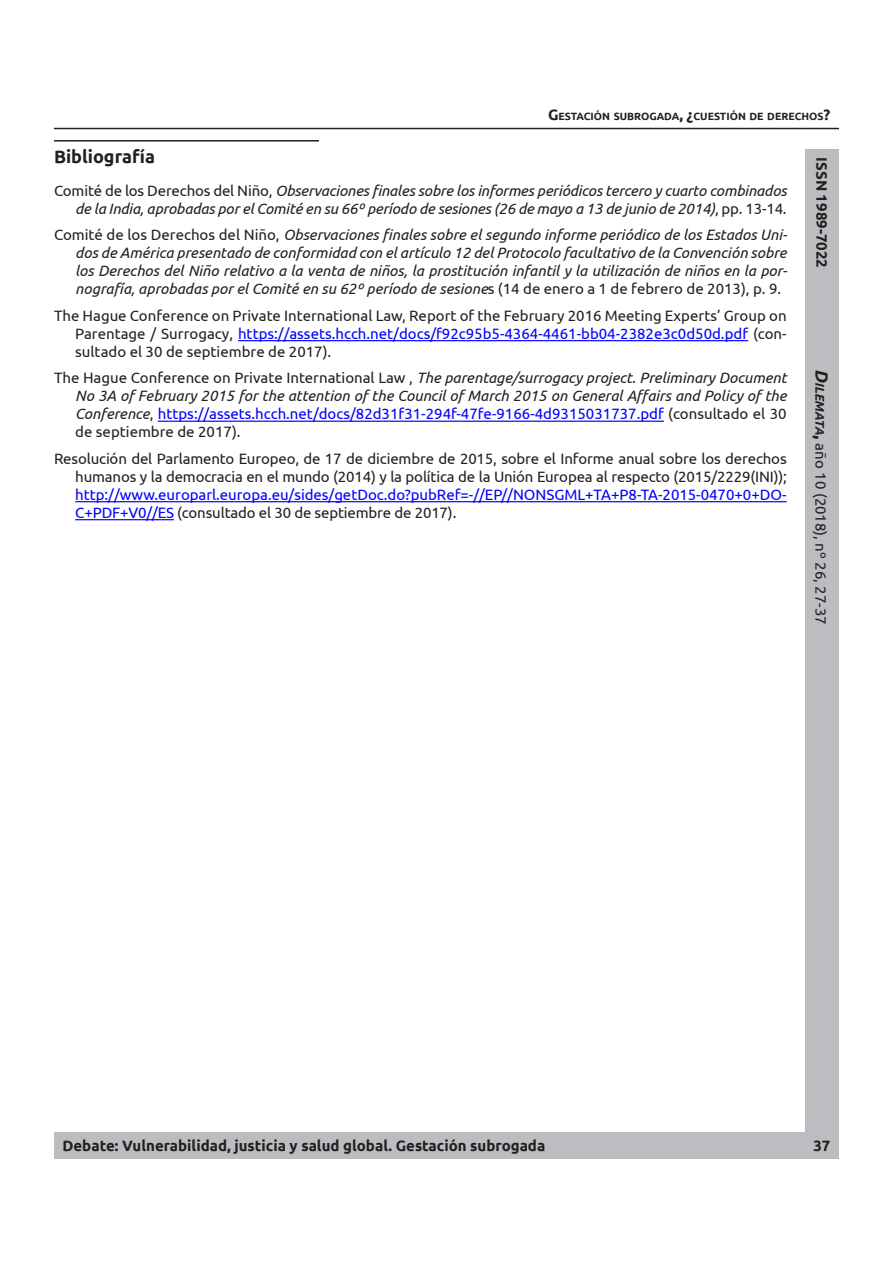
<style>
.page{position:relative;width:893px;height:1263px;background:#fff}
.page>*{position:absolute;margin:0;border:0;box-sizing:border-box;transform-origin:0 0}
.Bibliografía{font:700 18px "Ubuntu";color:#231f20}
.Bibliografía-2{font:italic 15px/18px "Ubuntu";letter-spacing:-.01em;color:#231f20;text-align:justify}
.Bibliografía-3{font:15px/18px "Ubuntu";color:#231f20;text-align:justify}
.t1{font:700 15px "Ubuntu";color:#231f20}
.t2{font:700 10.5px "Ubuntu";color:#231f20}
.s1{font-size:15px}
.s2{font-style:normal}
.s3{color:#00f}
.s4{font-style:normal;color:#00f}
.s5{font-weight:700;font-style:italic;font-size:18px}
.s6{font-weight:700;font-style:italic;font-size:12.6px}
.s7{font-weight:700;font-size:18px}
</style>
<div class="page">
<div style="left:756px;top:1132px;width:83px;height:27px;background:#bcbdc0"></div>
<div style="left:54px;top:1132px;width:712px;height:27px;background:#bcbdc0"></div>
<div style="left:806px;top:360px;width:33px;height:777px;background:#bcbdc0"></div>
<div style="left:806px;top:149px;width:33px;height:215px;background:#bcbdc0"></div>
<hr style="left:54px;top:128px;width:785px;height:1px;background:#231f20">
<hr style="left:54px;top:140px;width:265px;height:2px;background:#231f20">
<hr style="left:238px;top:340px;width:510px;height:1px;background:#00f">
<hr style="left:158px;top:421px;width:506px;height:1px;background:#00f">
<hr style="left:75px;top:501px;width:712px;height:1px;background:#00f">
<hr style="left:75px;top:519px;width:99px;height:1px;background:#00f">
<p class="t2" style="left:548px;top:110px;width:284px"><span class="s1">G</span> ESTACIÓN SUBROGADA<span class="s1">, ¿</span>CUESTIÓN DE DERECHOS<span class="s1">?</span></p>
<p class="Bibliografía" style="left:54px;top:145px;width:103px">Bibliografía</p>
<p class="Bibliografía-2" style="left:54px;top:181px;width:734px;text-align:right"><span class="s2">Comité de los Derechos del Niño,</span> Observaciones finales sobre los informes periódicos tercero y cuarto combinados de la India, aprobadas por el Comité en su 66º período de sesiones (26 de mayo a 13 de junio de 2014)<span class="s2">, pp. 13-14.</span></p>
<p class="Bibliografía-2" style="left:75px;top:226px;width:714px;text-indent:-21px"><span class="s2">Comité de los Derechos del Niño,</span> Observaciones finales sobre el segundo informe periódico de los Estados Uni&shy;dos de América presentado de conformidad con el artículo 12 del Protocolo facultativo de la Convención sobre los Derechos del Niño relativo a la venta de niños, la prostitución infantil y la utilización de niños en la por&shy;nografía, aprobadas por el Comité en su 62º período de sesione<span class="s2">s (14 de enero a 1 de febrero de 2013), p. 9.</span></p>
<p class="Bibliografía-3" style="left:75px;top:306px;width:713px;text-indent:-21px">The Hague Conference on Private International Law, Report of the February 2016 Meeting Experts’ Group on Parentage / Surrogacy, <span class="s3">https://assets.hcch.net/docs/f92c95b5-4364-4461-bb04-2382e3c0d50d.pdf</span> (con&shy;sultado el 30 de septiembre de 2017).</p>
<p class="Bibliografía-2" style="left:75px;top:369px;width:713px;text-indent:-21px"><span class="s2">The Hague Conference on Private International Law ,</span> The parentage/surrogacy project. Preliminary Document No 3A of February 2015 for the attention of the Council of March 2015 on General Affairs and Policy of the Conference<span class="s2">,</span> <span class="s4">https://assets.hcch.net/docs/82d31f31-294f-47fe-9166-4d9315031737.pdf</span> <span class="s2">(consultado el 30 de septiembre de 2017).</span></p>
<p class="Bibliografía-3" style="left:75px;top:449px;width:713px;text-indent:-21px">Resolución del Parlamento Europeo, de 17 de diciembre de 2015, sobre el Informe anual sobre los derechos humanos y la democracia en el mundo (2014) y la política de la Unión Europea al respecto (2015/2229(INI)); <span class="s3">http://www.europarl.europa.eu/sides/getDoc.do?pubRef=-//EP//NONSGML+TA+P8-TA-2015-0470+0+DO-C+PDF+V0//ES</span> (consultado el 30 de septiembre de 2017).</p>
<p class="t1" style="left:831px;top:157px;width:112px;rotate:90deg">ISSN 1989-7022</p>
<p class="Bibliografía-3" style="left:830px;top:369px;width:257px;rotate:90deg"><span class="s5">D</span><span class="s6">ilemata</span><span class="s7">,</span> año 10 (2018), nº 26, 27-37</p>
<p class="t1" style="left:63px;top:1137px;width:484px">Debate: Vulnerabilidad, justicia y salud global. Gestación subrogada</p>
<p class="t1" style="left:813px;top:1137px;width:19px">37</p>
</div>
